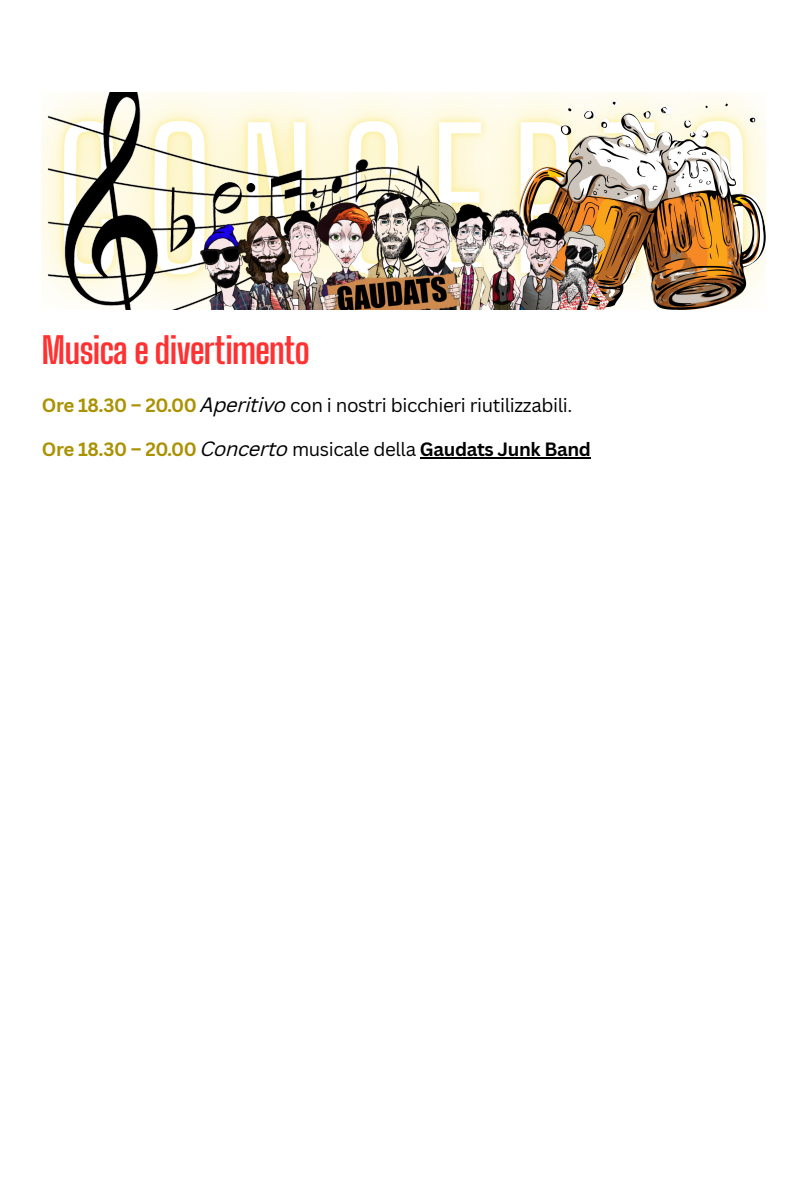
<style>
.page{position:relative;width:810px;height:1181px;background:#fff}
.page>*{position:absolute;margin:0;border:0;box-sizing:border-box;transform-origin:0 0}
.t1{font:700 36.15px "Big Shoulders Display";letter-spacing:-.025em;color:#ff3131}
.t2{font:18.75px "Canva Sans";letter-spacing:-.02em;color:#000}
.t3{font:700 18.75px "Canva Sans";letter-spacing:-.02em;color:#000}
.s1{font-weight:700;color:#ab9202}
.s2{font-style:italic;font-size:20.1px}
.s3{color:#ab9202}
.s4{font-weight:400;font-style:italic;font-size:20.1px}
.s5{font-weight:400}
</style>
<div class="page">
<hr style="left:420px;top:457px;width:171px;height:1px;background:#000">
<img style="left:455px;top:92px;width:65px;height:87px">
<img style="left:42px;top:92px;width:413px;height:217px">
<img style="left:520px;top:92px;width:245px;height:217px">
<img style="left:199px;top:179px;width:409px;height:130px">
<h2 class="t1" style="left:42px;top:328px;width:270px">Musica e divertimento</h2>
<p class="t2" style="left:42px;top:392px;width:532px"><span class="s1">Ore 18.30 – 20.00</span> <span class="s2">Aperitivo</span> con i nostri bicchieri riutilizzabili.</p>
<p class="t3" style="left:42px;top:436px;width:550px"><span class="s3">Ore 18.30 – 20.00</span> <span class="s4">Concerto</span> <span class="s5">musicale della</span> Gaudats Junk Band</p>
</div>
